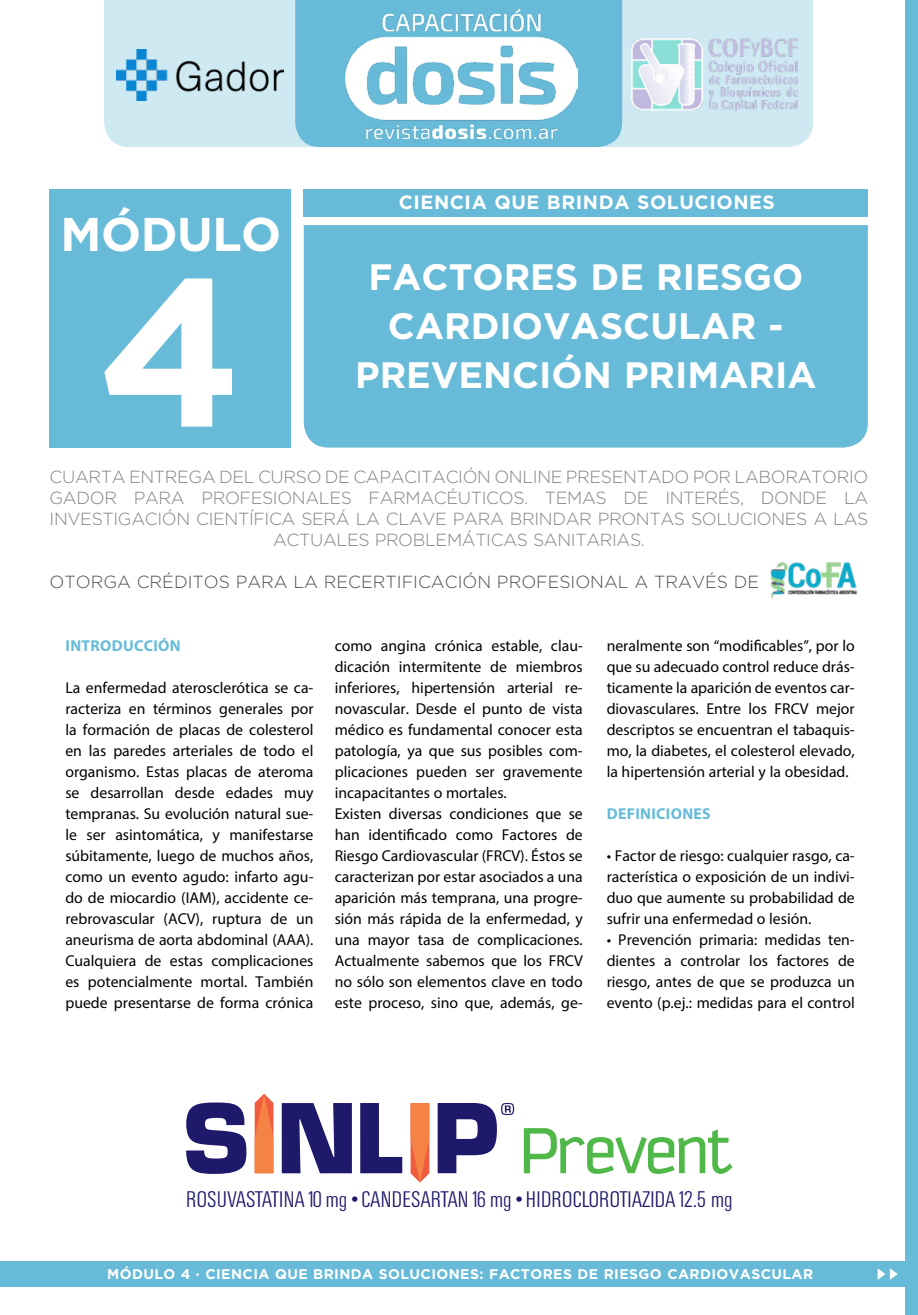
<style>
.page{position:relative;width:918px;height:1315px;background:#fff}
.page>*{position:absolute;margin:0;border:0;box-sizing:border-box;transform-origin:0 0}
.t1{font:700 210px "Gotham";color:#fff}
.t2{font:71.23px "Kautiva Pro";letter-spacing:-.03em;color:#50b848}
.t3{font:700 47.25px "Gotham";letter-spacing:-.01em;color:#fff}
.t4{font:700 36.75px/49px "Gotham";color:#fff;text-align:center}
.t5{font:300 22.4px "Univers Condensed BQ";letter-spacing:.015em;color:#1e196a}
.t6{font:700 19.25px "Gotham";letter-spacing:.03em;color:#fff}
.t7{font:300 17.5px/21px "Gotham";letter-spacing:-.02em;color:#808285;text-align:center}
.t8{font:300 17.5px "Gotham";color:#4d4d4f}
.t9{font:15.75px/21px "Myriad Pro";color:#000;text-align:justify}
.t10{font:700 15.75px "Myriad Pro";letter-spacing:.02em;color:#67bbd8}
.t11{font:700 14px "Gotham";letter-spacing:.03em;color:#fff}
</style>
<div class="page">
<div style="left:304px;top:225px;width:564px;height:222px;background:#67bbd8"></div>
<div style="left:104px;top:0;width:709px;height:147px;background:#cee9f2"></div>
<div style="left:905px;top:0;width:13px;height:1315px;background:#67bbd8"></div>
<div style="left:304px;top:189px;width:564px;height:27px;background:#67bbd8"></div>
<div style="left:49px;top:189px;width:242px;height:258px;background:#67bbd8"></div>
<div style="left:295px;top:0;width:327px;height:147px;background:#67bbd8"></div>
<div style="left:0;top:1260px;width:918px;height:26px;background:#67bbd8"></div>
<img style="left:770px;top:562px;width:88px;height:37px">
<img style="left:345px;top:9px;width:233px;height:129px">
<img style="left:117px;top:50px;width:166px;height:50px">
<img style="left:631px;top:38px;width:167px;height:73px">
<svg style="left:186px;top:1093px;width:328px;height:89px"></svg>
<h3 class="t3" style="left:60px;top:207px;width:222px">MÓDULO</h3>
<h1 class="t1" style="left:98px;top:231px;width:146px">4</h1>
<p class="t6" style="left:399px;top:191px;width:378px">CIENCIA QUE BRINDA SOLUCIONES</p>
<h3 class="t4" style="left:355px;top:251px;width:463px">FACTORES DE RIESGO<br>CARDIOVASCULAR -<br>PREVENCIÓN PRIMARIA</h3>
<p class="t7" style="left:50px;top:466px;width:820px">CUARTA ENTREGA DEL CURSO DE CAPACITACIÓN ONLINE PRESENTADO POR LABORATORIO GADOR PARA PROFESIONALES FARMACÉUTICOS. TEMAS DE INTERÉS, DONDE LA INVESTIGACIÓN CIENTÍFICA SERÁ LA CLAVE PARA BRINDAR PRONTAS SOLUCIONES A LAS ACTUALES PROBLEMÁTICAS SANITARIAS.</p>
<p class="t8" style="left:50px;top:572px;width:711px">OTORGA CRÉDITOS PARA LA RECERTIFICACIÓN PROFESIONAL A TRAVÉS DE</p>
<p class="t10" style="left:66px;top:635px;width:117px">INTRODUCCIÓN</p>
<p class="t9" style="left:65px;top:677px;width:250px">La enfermedad aterosclerótica se ca&shy;racteriza en términos generales por la formación de placas de colesterol en las paredes arteriales de todo el organismo. Estas placas de ateroma se desarrollan desde edades muy tempranas. Su evolución natural sue&shy;le ser asintomática, y manifestarse súbitamente, luego de muchos años, como un evento agudo: infarto agu&shy;do de miocardio (IAM), accidente ce&shy;rebrovascular (ACV), ruptura de un aneurisma de aorta abdominal (AAA).<br>Cualquiera de estas complicaciones es potencialmente mortal. También puede presentarse de forma crónica</p>
<p class="t9" style="left:335px;top:635px;width:250px;text-align:left">como angina crónica estable, clau&shy;dicación intermitente de miembros inferiores, hipertensión arterial re&shy;novascular. Desde el punto de vista médico es fundamental conocer esta patología, ya que sus posibles com&shy;plicaciones pueden ser gravemente incapacitantes o mortales.<br>Existen diversas condiciones que se han identificado como Factores de Riesgo Cardiovascular (FRCV). Éstos se caracterizan por estar asociados a una aparición más temprana, una progre&shy;sión más rápida de la enfermedad, y una mayor tasa de complicaciones.<br>Actualmente sabemos que los FRCV no sólo son elementos clave en todo este proceso, sino que, además, ge-</p>
<p class="t9" style="left:606px;top:635px;width:250px">neralmente son “modificables”, por lo que su adecuado control reduce drás&shy;ticamente la aparición de eventos car&shy;diovasculares. Entre los FRCV mejor descriptos se encuentran el tabaquis&shy;mo, la diabetes, el colesterol elevado, la hipertensión arterial y la obesidad.</p>
<p class="t10" style="left:607px;top:803px;width:105px">DEFINICIONES</p>
<p class="t9" style="left:606px;top:845px;width:250px">• Factor de riesgo: cualquier rasgo, ca&shy;racterística o exposición de un indivi&shy;duo que aumente su probabilidad de sufrir una enfermedad o lesión.</p>
<p class="t9" style="left:606px;top:929px;width:250px">• Prevención primaria: medidas ten&shy;dientes a controlar los factores de riesgo, antes de que se produzca un evento (p.ej.: medidas para el control</p>
<h2 class="t2" style="left:519px;top:1113px;width:215px">Prevent</h2>
<h3 class="t5" style="left:186px;top:1187px;width:548px">ROSUVASTATINA 10 mg • CANDESARTAN 16 mg • HIDROCLOROTIAZIDA 12.5 mg</h3>
<p class="t11" style="left:107px;top:1265px;width:707px">MÓDULO 4 · CIENCIA QUE BRINDA SOLUCIONES: FACTORES DE RIESGO CARDIOVASCULAR</p>
</div>
